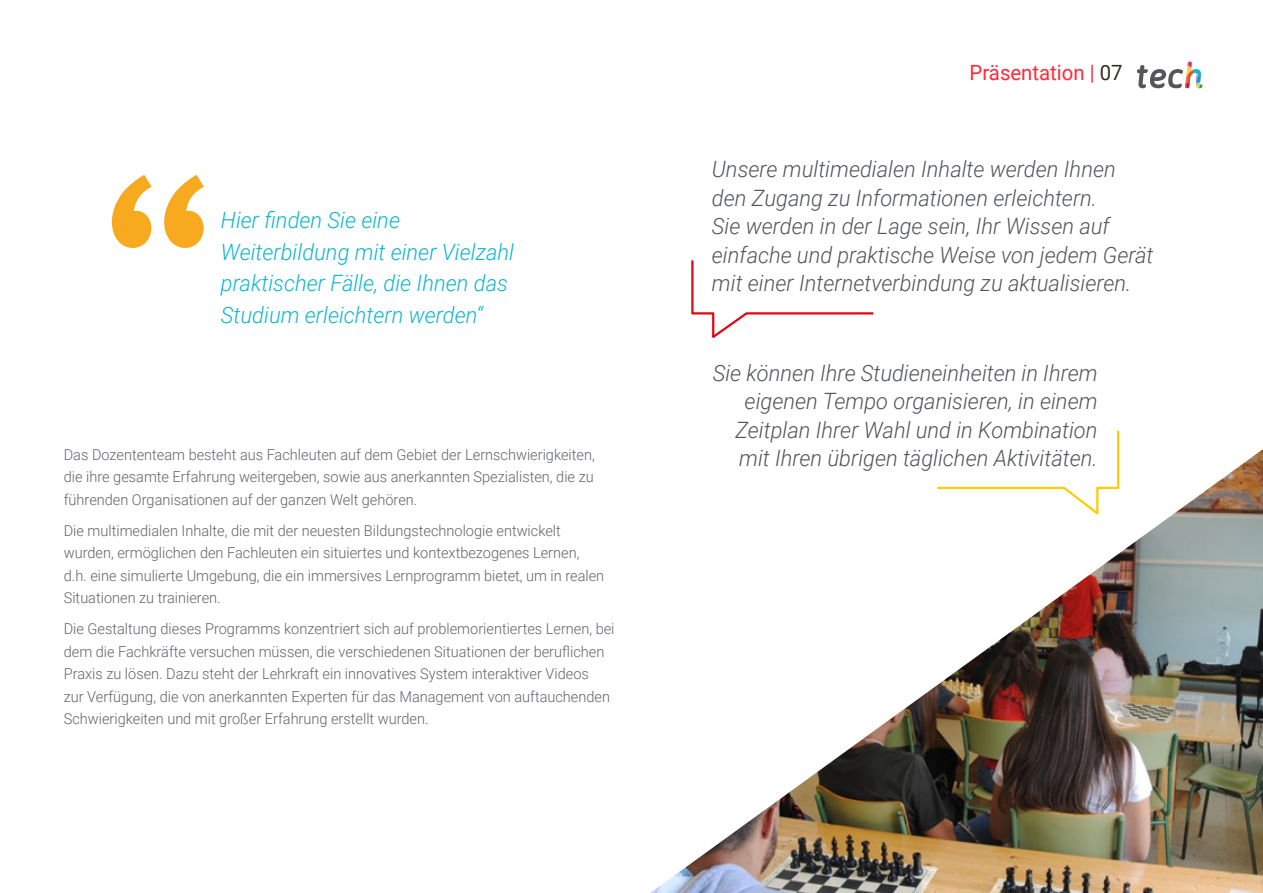
<style>
.page{position:relative;width:1263px;height:893px;background:#fff}
.page>*{position:absolute;margin:0;border:0;box-sizing:border-box;transform-origin:0 0}
.t1{font:italic 300 22.5px/28.5px "Roboto";color:#52555b;text-align:right}
.t2{font:italic 300 22.5px/31.5px "Roboto";color:#0fb6cf}
.t3{font:21px "Roboto";color:#ff293a}
.t4{font:300 15px/22.5px "Roboto";color:#61646a}
.s1{color:#312e20}
</style>
<div class="page">
<svg style="left:112px;top:175px;width:92px;height:73px"></svg>
<img style="left:650px;top:449px;width:613px;height:444px">
<svg style="left:935px;top:430px;width:185px;height:88px"></svg>
<svg style="left:691px;top:260px;width:183px;height:78px"></svg>
<svg style="left:1137px;top:62px;width:65px;height:27px"></svg>
<h1 class="t2" style="left:221px;top:204px;width:295px">Hier finden Sie eine<br>Weiterbildung mit einer Vielzahl praktischer Fälle, die Ihnen das<br>Studium erleichtern werden“</h1>
<p class="t4" style="left:64px;top:443px;width:532px;text-align:justify">Das Dozententeam besteht aus Fachleuten auf dem Gebiet der Lernschwierigkeiten, die ihre gesamte Erfahrung weitergeben, sowie aus anerkannten Spezialisten, die zu führenden Organisationen auf der ganzen Welt gehören.</p>
<p class="t4" style="left:64px;top:519px;width:542px">Die multimedialen Inhalte, die mit der neuesten Bildungstechnologie entwickelt wurden, ermöglichen den Fachleuten ein situiertes und kontextbezogenes Lernen, d.h. eine simulierte Umgebung, die ein immersives Lernprogramm bietet, um in realen Situationen zu trainieren.</p>
<p class="t4" style="left:64px;top:617px;width:552px">Die Gestaltung dieses Programms konzentriert sich auf problemorientiertes Lernen, bei dem die Fachkräfte versuchen müssen, die verschiedenen Situationen der beruflichen Praxis zu lösen. Dazu steht der Lehrkraft ein innovatives System interaktiver Videos<br>zur Verfügung, die von anerkannten Experten für das Management von auftauchenden Schwierigkeiten und mit großer Erfahrung erstellt wurden.</p>
<h2 class="t3" style="left:969px;top:57px;width:155px">Präsentation | <span class="s1">07</span></h2>
<h1 class="t1" style="left:712px;top:154px;width:443px;text-align:left">Unsere multimedialen Inhalte werden Ihnen den Zugang zu Informationen erleichtern.<br>Sie werden in der Lage sein, Ihr Wissen auf einfache und praktische Weise von jedem Gerät mit einer Internetverbindung zu aktualisieren.</h1>
<h1 class="t1" style="left:713px;top:357px;width:386px">Sie können Ihre Studieneinheiten in Ihrem eigenen Tempo organisieren, in einem Zeitplan Ihrer Wahl und in Kombination mit Ihren übrigen täglichen Aktivitäten.</h1>
</div>
